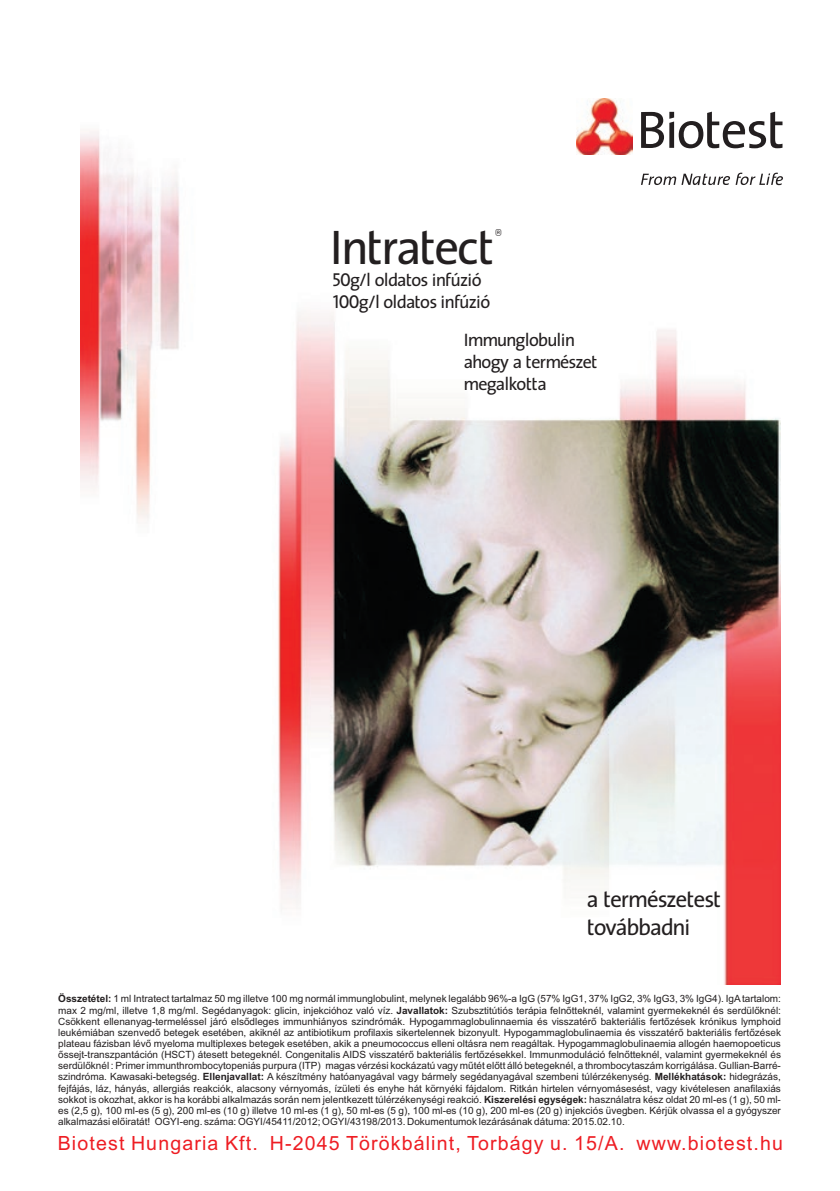
<style>
.page{position:relative;width:840px;height:1191px;background:#fff}
.page>*{position:absolute;margin:0;border:0;box-sizing:border-box;transform-origin:0 0}
.t1{font:49px "Bio Thesis";color:#231f20}
.t2{font:23px/27.8px "Bio Thesis";color:#231f20}
.t3{font:19.6px "Arial";letter-spacing:.06em;color:#ee1d23}
.t4{font:18.2px/22px "Bio Thesis";color:#231f20}
.t5{font:18.2px "Samsung Imagination";color:#231f20}
.t6{font:10px/11.2px "Arial";color:#231f20;text-align:justify}
.s1{font-weight:700}
</style>
<div class="page">
<img style="left:81px;top:98px;width:699px;height:886px">
<svg style="left:640px;top:112px;width:142px;height:36px"></svg>
<svg style="left:640px;top:173px;width:143px;height:12px"></svg>
<img style="left:576px;top:99px;width:56px;height:55px">
<h1 class="t1" style="left:330px;top:217px;width:164px">Intratect</h1>
<h3 class="t5" style="left:494px;top:224px;width:9px">®</h3>
<h3 class="t4" style="left:332px;top:269px;width:158px">50g/l oldatos infúzió<br>100g/l oldatos infúzió</h3>
<h3 class="t4" style="left:464px;top:328px;width:134px">Immunglobulin ahogy a természet megalkotta</h3>
<h2 class="t2" style="left:587px;top:885px;width:135px">a természetest továbbadni</h2>
<p class="t6" style="left:58px;top:994px;width:724px"><span class="s1">Összetétel:</span> 1 ml Intratect tartalmaz 50 mg illetve 100 mg normál immunglobulint, melynek legalább 96%-a IgG (57% IgG1, 37% IgG2, 3% IgG3, 3% IgG4). IgAtartalom: max 2 mg/ml, illetve 1,8 mg/ml. Segédanyagok: glicin, injekcióhoz való víz. <span class="s1">Javallatok:</span> Szubsztitútiós terápia felnõtteknél, valamint gyermekeknél és serdülõknél:<br>Csökkent ellenanyag-termeléssel járó elsõdleges immunhiányos szindrómák. Hypogammaglobulinnaemia és visszatérõ bakteriális fertõzések krónikus lymphoid leukémiában szenvedõ betegek esetében, akiknél az antibiotikum profilaxis sikertelennek bizonyult. Hypogammaglobulinaemia és visszatérõ bakteriális fertõzések plateau fázisban lévõ myeloma multiplexes betegek esetében, akik a pneumococcus elleni oltásra nem reagáltak. Hypogammaglobulinaemia allogén haemopoeticus õssejt-transzpantáción (HSCT) átesett betegeknél. Congenitalis AIDS visszatérõ bakteriális fertõzésekkel. Immunmoduláció felnõtteknél, valamint gyermekeknél és serdülõknél : Primer immunthrombocytopeniás purpura (ITP) magas vérzési kockázatú vagy mûtét elõtt álló betegeknél, a thrombocytaszám korrigálása. Gullian-Barré&shy;szindróma. Kawasaki-betegség. <span class="s1">Ellenjavallat:</span> A készítmény hatóanyagával vagy bármely segédanyagával szembeni túlérzékenység. <span class="s1">Mellékhatások:</span> hidegrázás, fejfájás, láz, hányás, allergiás reakciók, alacsony vérnyomás, ízületi és enyhe hát környéki fájdalom. Ritkán hirtelen vérnyomásesést, vagy kivételesen anafilaxiás sokkot is okozhat, akkor is ha korábbi alkalmazás során nem jelentkezett túlérzékenységi reakció. <span class="s1">Kiszerelési egységek:</span> használatra kész oldat 20 ml-es (1 g), 50 ml&shy;es (2,5 g), 100 ml-es (5 g), 200 ml-es (10 g) illetve 10 ml-es (1 g), 50 ml-es (5 g), 100 ml-es (10 g), 200 ml-es (20 g) injekciós üvegben. Kérjük olvassa el a gyógyszer alkalmazási elõiratát! OGYI-eng. száma: OGYI/45411/2012; OGYI/43198/2013. Dokumentumok lezárásának dátuma: 2015.02.10.</p>
<h3 class="t3" style="left:58px;top:1130px;width:726px">Biotest Hungaria Kft. H-2045 Törökbálint, Torbágy u. 15/A. www.biotest.hu</h3>
</div>
